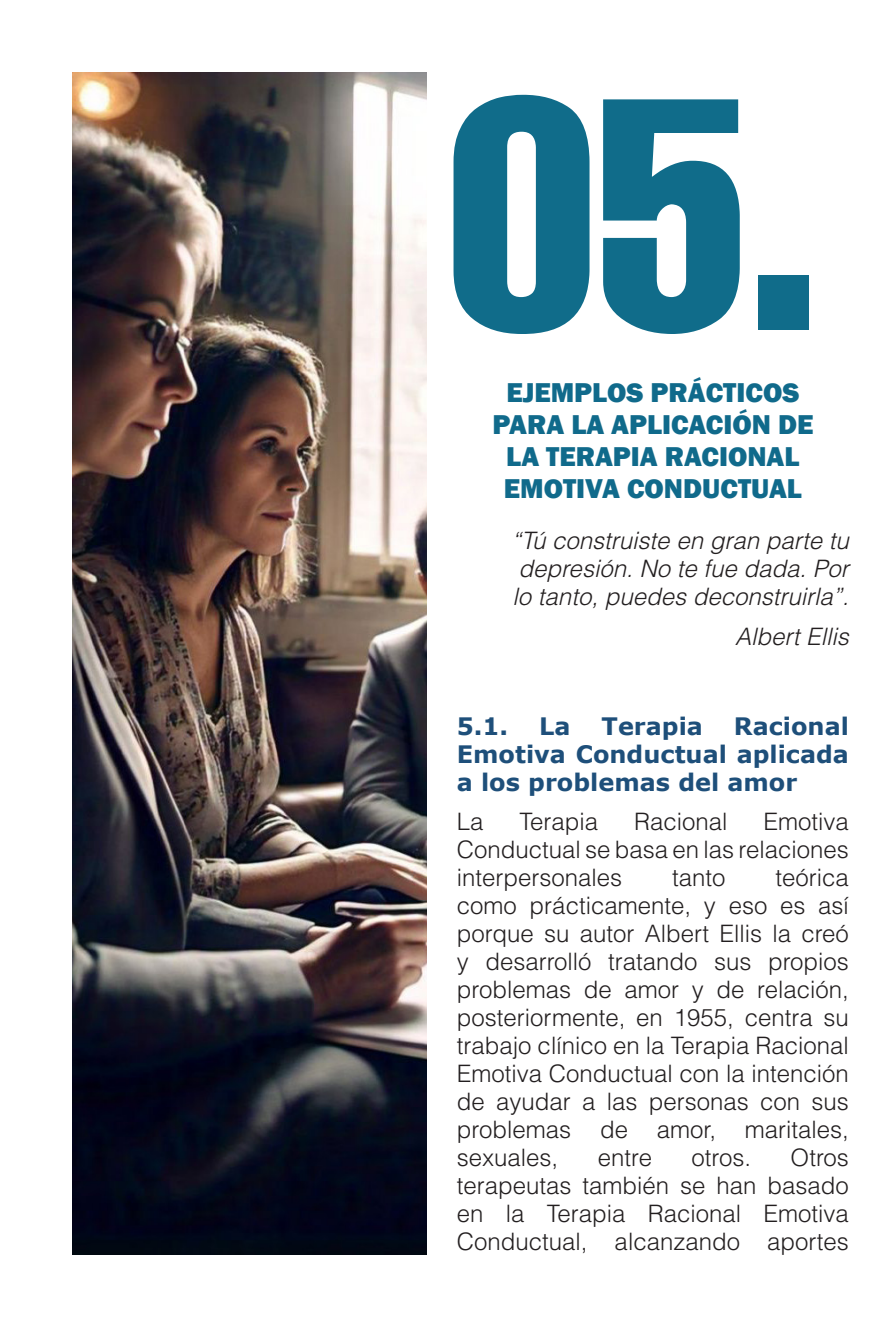
<style>
.page{position:relative;width:885px;height:1327px;background:#fff}
.page>*{position:absolute;margin:0;border:0;box-sizing:border-box;transform-origin:0 0}
.TEXTO_BIBLIOGRAFÍA{font:extra-condensed 322.8px "Helvetica LT";color:#106c8a}
.TEXTO{font:800 28px/31.8px "Franklin Gothic";color:#106a8b;text-align:center}
.TEXTO-2{font:300 24px/28px "Helvetica LT Std";color:#231f20;text-align:justify}
.TEXTO-3{font:italic 300 24px/28px "Helvetica LT Std";color:#231f20;text-align:justify}
.SUBTITULOS{font:700 24px/28px "Verdana";color:#1e4f7a;text-align:justify}
</style>
<div class="page">
<img style="left:72px;top:72px;width:355px;height:1182px">
<p class="TEXTO_BIBLIOGRAFÍA" style="left:446px;top:10px;width:376px">05.</p>
<p class="TEXTO" style="left:492px;top:377px;width:322px">EJEMPLOS PRÁCTICOS<br>PARA LA APLICACIÓN DE<br>LA TERAPIA RACIONAL<br>EMOTIVA CONDUCTUAL</p>
<p class="TEXTO-3" style="left:511px;top:526px;width:339px">“Tú construiste en gran parte tu depresión. No te fue dada. Por lo tanto, puedes deconstruirla”.</p>
<p class="TEXTO-3" style="left:735px;top:622px;width:115px">Albert Ellis</p>
<p class="SUBTITULOS" style="left:457px;top:711px;width:393px;text-indent:277px">Racional Emotiva Conductual aplicada a los problemas del amor</p>
<p class="TEXTO-2" style="left:457px;top:807px;width:28px">La</p>
<p class="TEXTO-2" style="left:519px;top:807px;width:80px">Terapia</p>
<p class="TEXTO-2" style="left:634px;top:807px;width:95px">Racional</p>
<p class="SUBTITULOS" style="left:457px;top:711px;width:53px">5.1.</p>
<p class="SUBTITULOS" style="left:539px;top:711px;width:33px">La</p>
<p class="SUBTITULOS" style="left:601px;top:711px;width:103px">Terapia</p>
<p class="TEXTO-2" style="left:457px;top:807px;width:393px;text-indent:307px">Emotiva Conductual se basa en las relaciones interpersonales</p>
<p class="TEXTO-2" style="left:457px;top:863px;width:393px;text-indent:319px">teórica como prácticamente, y eso es así porque su autor Albert Ellis la creó y desarrolló tratando sus propios problemas de amor y de relación, posteriormente, en 1955, centra su trabajo clínico en la Terapia Racional Emotiva Conductual con la intención de ayudar a las personas con sus problemas de amor, maritales, sexuales,</p>
<p class="TEXTO-2" style="left:672px;top:863px;width:55px">tanto</p>
<p class="TEXTO-2" style="left:457px;top:1143px;width:393px;text-indent:334px">Otros terapeutas también se han basado en la Terapia Racional Emotiva Conductual, alcanzando aportes</p>
<p class="TEXTO-2" style="left:597px;top:1143px;width:56px">entre</p>
<p class="TEXTO-2" style="left:691px;top:1143px;width:61px">otros.</p>
</div>
